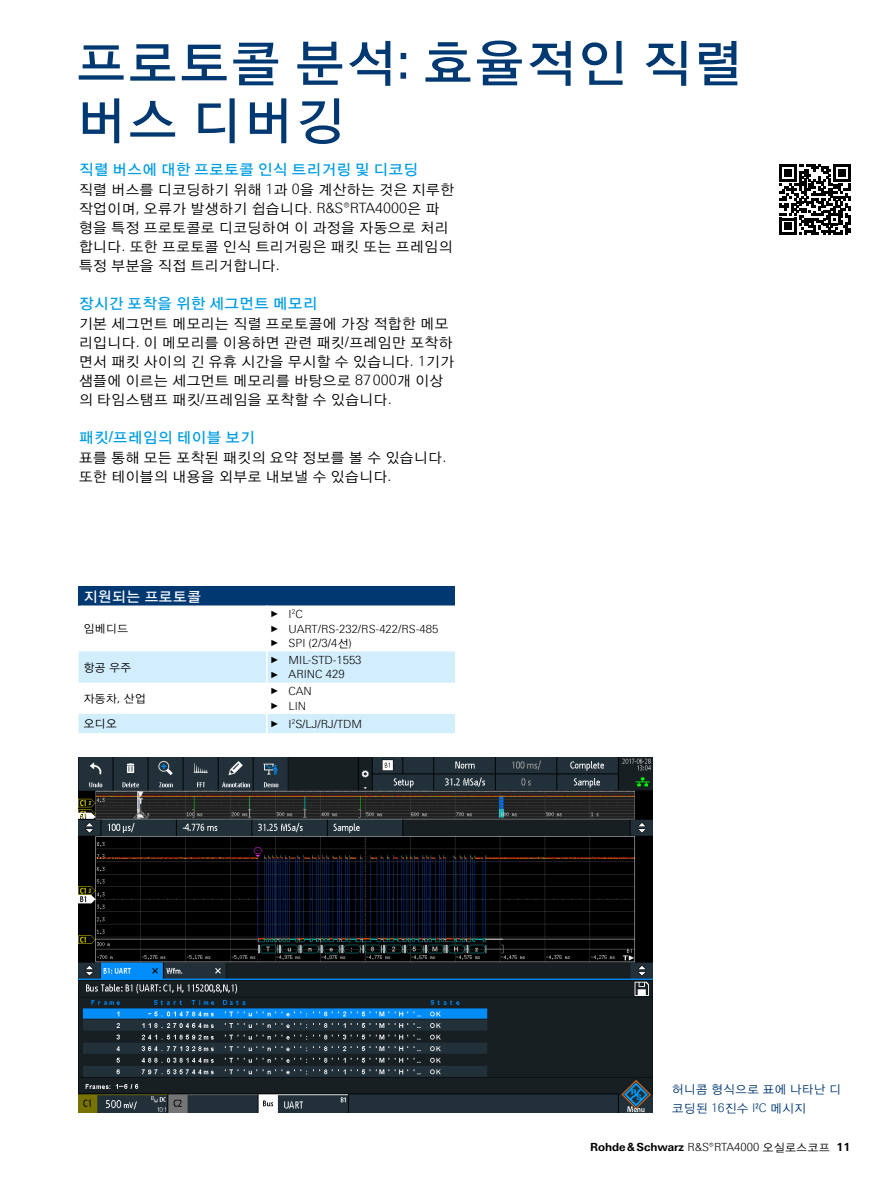
<style>
.page{position:relative;width:893px;height:1191px;background:#fff}
.page>*{position:absolute;margin:0;border:0;box-sizing:border-box;transform-origin:0 0}
.Seiten_Headline_34Pt{font:51px/57.4px "YDIYGO130 KS Cpc EUC H";letter-spacing:.01em;color:#003872}
.Absatzfett_cyan{font:15px "YDIYGO130 KS Cpc EUC H";color:#009ee3}
.Haupttext_ohne_Absta{font:14.25px/19.2px "YDIYGO120 KS Cpc EUC H";color:#000}
.Tabelleueberschrift{font:14.25px "YDIYGO130 KS Cpc EUC H";color:#fff}
.Bildunterschrift{font:12px/19.2px "YDIYGO120 KS Cpc EUC H";color:#003872}
.t1{font:300 11.25px "Linotype Univers 330";color:#000}
.t2{font:700 11.25px "Linotype Univers 630";color:#000}
.Tabelletext{font:11.25px "YDIYGO120 KS Cpc EUC H";color:#000}
.s1{font-family:"Linotype Univers 620 Cn";font-weight:700}
.s2{font-family:"Linotype Univers 330";font-weight:300}
.s3{font-family:"Arial Narrow";font-weight:400;font-size:9px}
.s4{font-family:"YDIYGO120 KS Cpc EUC H";font-weight:400}
.s5{font-family:"Linotype Univers 420 Cn"}
</style>
<div class="page">
<img style="left:79px;top:757px;width:574px;height:355px">
<svg style="left:779px;top:164px;width:71px;height:71px"></svg>
<div style="left:79px;top:586px;width:376px;height:19px;background:#003872"></div>
<svg style="left:79px;top:605px;width:376px;height:128px"></svg>
<p class="Seiten_Headline_34Pt" style="left:76px;top:35px;width:669px">프로토콜 분석<span class="s1">:</span> 효율적인 직렬 버스 디버깅</p>
<p class="Absatzfett_cyan" style="left:79px;top:162px;width:341px">직렬 버스에 대한 프로토콜 인식 트리거링 및 디코딩</p>
<p class="Haupttext_ohne_Absta" style="left:79px;top:180px;width:377px">직렬 버스를 디코딩하기 위해 <span class="s2">1</span>과 <span class="s2">0</span>을 계산하는 것은 지루한 작업이며<span class="s2">,</span> 오류가 발생하기 쉽습니다<span class="s2">. R&amp;S®RTA4000</span>은 파 형을 특정 프로토콜로 디코딩하여 이 과정을 자동으로 처리 합니다<span class="s2">.</span> 또한 프로토콜 인식 트리거링은 패킷 또는 프레임의 특정 부분을 직접 트리거합니다<span class="s2">.</span></p>
<p class="Absatzfett_cyan" style="left:79px;top:296px;width:241px">장시간 포착을 위한 세그먼트 메모리</p>
<p class="Haupttext_ohne_Absta" style="left:79px;top:314px;width:377px">기본 세그먼트 메모리는 직렬 프로토콜에 가장 적합한 메모 리입니다<span class="s2">.</span> 이 메모리를 이용하면 관련 패킷<span class="s2">/</span>프레임만 포착하 면서 패킷 사이의 긴 유휴 시간을 무시할 수 있습니다<span class="s2">. 1</span>기가 샘플에 이르는 세그먼트 메모리를 바탕으로 <span class="s2">87000</span>개 이상 의 타임스탬프 패킷<span class="s2">/</span>프레임을 포착할 수 있습니다<span class="s2">.</span></p>
<p class="Absatzfett_cyan" style="left:79px;top:430px;width:178px">패킷<span class="s1">/</span>프레임의 테이블 보기</p>
<p class="Haupttext_ohne_Absta" style="left:79px;top:448px;width:369px">표를 통해 모든 포착된 패킷의 요약 정보를 볼 수 있습니다<span class="s2">. </span>또한 테이블의 내용을 외부로 내보낼 수 있습니다<span class="s2">.</span></p>
<p class="Tabelleueberschrift" style="left:83px;top:589px;width:119px">지원되는 프로토콜</p>
<p class="Tabelletext" style="left:83px;top:623px;width:46px">임베디드</p>
<p class="Tabelletext" style="left:83px;top:662px;width:50px">항공 우주</p>
<p class="Tabelletext" style="left:83px;top:693px;width:64px">자동차<span class="s2">,</span> 산업</p>
<p class="t1" style="left:272px;top:607px;width:33px"><span class="s3">►</span> I<sup>2</sup>C</p>
<p class="t1" style="left:272px;top:622px;width:168px"><span class="s3">►</span> UART/RS-232/RS-422/RS-485</p>
<p class="t1" style="left:272px;top:636px;width:82px"><span class="s3">►</span> SPI (2/3/4<span class="s4">선</span>)</p>
<p class="t1" style="left:272px;top:653px;width:91px"><span class="s3">►</span> MIL-STD-1553</p>
<p class="t1" style="left:272px;top:668px;width:75px"><span class="s3">►</span> ARINC 429</p>
<p class="t1" style="left:272px;top:684px;width:42px"><span class="s3">►</span> CAN</p>
<p class="t1" style="left:272px;top:699px;width:36px"><span class="s3">►</span> LIN</p>
<p class="Tabelletext" style="left:83px;top:718px;width:35px">오디오</p>
<p class="t1" style="left:272px;top:717px;width:92px"><span class="s3">►</span> I<sup>2</sup>S/LJ/RJ/TDM</p>
<p class="Bildunterschrift" style="left:672px;top:1080px;width:171px">허니콤 형식으로 표에 나타난 디 코딩된 <span class="s2">16</span>진수 <span class="s2">I</span><span class="s5">²</span><span class="s2">C</span> 메시지</p>
<p class="t2" style="left:590px;top:1139px;width:262px">Rohde&amp;Schwarz <span class="s2">R&amp;S®RTA4000</span> <span class="s4">오실로스코프</span> 11</p>
</div>
